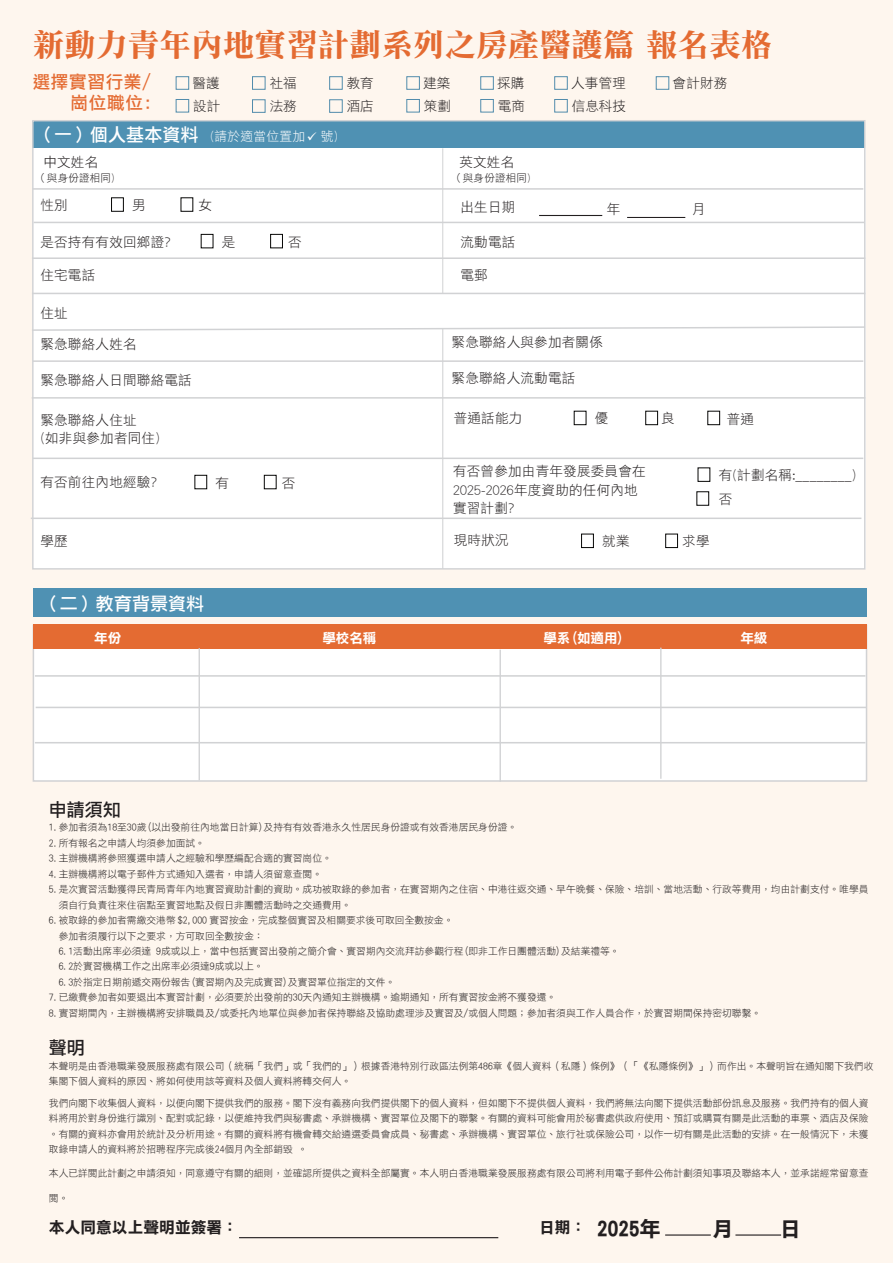
<style>
.page{position:relative;width:893px;height:1263px;background:#fef6ee}
.page>*{position:absolute;margin:0;border:0;box-sizing:border-box;transform-origin:0 0}
.t1{font:31.65px "DF Li Song W7 WIN BF";color:#e46b32}
.t2{font:21.15px "DF Li Hei W7 WIN BF";color:#231f20}
.t3{font:18px "DF Li Hei Md WIN BF";color:#fff}
.t4{font:18px "DF Li Hei Md WIN BF";color:#231f20}
.t5{font:17.55px/21px "DF Li Hei Md WIN BF";letter-spacing:.04em;color:#e46b32;text-align:right}
.t6{font:15.75px "DF Li Hei W7 WIN BF";color:#231f20}
.t7{font:13.5px/18px "DF Hei Lt HKP BF";letter-spacing:.02em;color:#231f20}
.t8{font:13.5px/22.8px "DF Li Hei W3 WIN BF";color:#231f20}
.t9{font:13.5px "DF Li Hei W7 WIN BF";color:#fff}
.t10{font:12.75px "DF Hei Lt HKP BF";letter-spacing:.02em;color:#fff}
.t11{font:10.5px "DF Hei Lt HKP BF";letter-spacing:.02em;color:#231f20}
.t12{font:9.75px/15.5px "DF Li Hei W3 WIN BF";color:#231f20}
.s1{font-family:"DF Li Hei Md WIN BF";font-size:18px}
.s2{font-size:15.75px}
</style>
<div class="page">
<div style="left:34px;top:628px;width:832px;height:153px;background:#fff"></div>
<div style="left:33px;top:625px;width:834px;height:157px;border:2px solid #d1d2d4"></div>
<div style="left:33px;top:624px;width:834px;height:25px;background:#e46b32"></div>
<hr style="left:35px;top:675px;width:830px;height:2px;background:#d1d2d4">
<hr style="left:36px;top:707px;width:830px;height:1px;background:#d1d2d4">
<hr style="left:35px;top:742px;width:830px;height:1px;background:#d1d2d4">
<hr style="left:199px;top:648px;width:1px;height:132px;background:#d1d2d4">
<hr style="left:500px;top:650px;width:1px;height:132px;background:#d1d2d4">
<hr style="left:660px;top:648px;width:1px;height:131px;background:#d1d2d4">
<div style="left:33px;top:588px;width:834px;height:29px;background:#4f91b3"></div>
<div style="left:33px;top:121px;width:832px;height:27px;background:#4f91b3"></div>
<div style="left:32px;top:148px;width:833px;height:421px;background:#fff"></div>
<div style="left:111px;top:198px;width:13px;height:13px;border:1px solid #060605"></div>
<div style="left:574px;top:411px;width:12px;height:14px;border:1px solid #060605"></div>
<div style="left:708px;top:411px;width:12px;height:14px;border:1px solid #060605"></div>
<div style="left:645px;top:411px;width:13px;height:14px;border:1px solid #060605"></div>
<div style="left:195px;top:475px;width:12px;height:14px;border:1px solid #060605"></div>
<div style="left:264px;top:475px;width:12px;height:14px;border:1px solid #060605"></div>
<div style="left:581px;top:534px;width:13px;height:14px;border:1px solid #060605"></div>
<div style="left:665px;top:534px;width:13px;height:14px;border:1px solid #060605"></div>
<div style="left:698px;top:468px;width:12px;height:14px;border:1px solid #060605"></div>
<div style="left:697px;top:492px;width:12px;height:13px;border:1px solid #060605"></div>
<svg style="left:34px;top:326px;width:832px;height:6px"></svg>
<hr style="left:442px;top:148px;width:1px;height:145px;background:#d1d2d4">
<hr style="left:442px;top:328px;width:1px;height:241px;background:#d1d2d4">
<hr style="left:33px;top:360px;width:830px;height:2px;background:#d1d2d4">
<hr style="left:32px;top:397px;width:833px;height:2px;background:#d1d2d4">
<hr style="left:33px;top:458px;width:830px;height:1px;background:#d1d2d4">
<hr style="left:31px;top:518px;width:830px;height:1px;background:#d1d2d4">
<hr style="left:33px;top:188px;width:830px;height:2px;background:#d1d2d4">
<hr style="left:34px;top:222px;width:830px;height:1px;background:#d1d2d4">
<hr style="left:32px;top:257px;width:833px;height:2px;background:#d1d2d4">
<hr style="left:32px;top:293px;width:833px;height:1px;background:#d1d2d4">
<hr style="left:239px;top:1237px;width:259px;height:1px;background:#231f20">
<hr style="left:665px;top:1234px;width:46px;height:1px;background:#231f20">
<hr style="left:735px;top:1234px;width:46px;height:1px;background:#231f20">
<div style="left:201px;top:234px;width:12px;height:14px;border:1px solid #060605"></div>
<div style="left:270px;top:234px;width:13px;height:14px;border:1px solid #060605"></div>
<hr style="left:539px;top:215px;width:63px;height:1px;background:#231f20">
<hr style="left:627px;top:217px;width:58px;height:1px;background:#231f20">
<div style="left:176px;top:76px;width:13px;height:14px;border:1px solid #518cac"></div>
<div style="left:176px;top:99px;width:13px;height:13px;border:1px solid #518cac"></div>
<div style="left:406px;top:76px;width:14px;height:14px;border:1px solid #518cac"></div>
<div style="left:406px;top:99px;width:14px;height:13px;border:1px solid #518cac"></div>
<div style="left:480px;top:76px;width:14px;height:14px;border:1px solid #518cac"></div>
<div style="left:480px;top:99px;width:14px;height:13px;border:1px solid #518cac"></div>
<div style="left:554px;top:76px;width:14px;height:14px;border:1px solid #518cac"></div>
<div style="left:656px;top:76px;width:13px;height:14px;border:1px solid #518cac"></div>
<div style="left:554px;top:99px;width:14px;height:13px;border:1px solid #518cac"></div>
<div style="left:252px;top:76px;width:13px;height:14px;border:1px solid #518cac"></div>
<div style="left:252px;top:99px;width:13px;height:14px;border:1px solid #518cac"></div>
<div style="left:329px;top:76px;width:14px;height:14px;border:1px solid #518cac"></div>
<div style="left:329px;top:99px;width:14px;height:14px;border:1px solid #518cac"></div>
<h1 class="t1" style="left:33px;top:29px;width:741px">新動力青年內地實習計劃系列之房產醫護篇報名表格</h1>
<h3 class="t5" style="left:33px;top:71px;width:121px">選擇實習行業/崗位職位:</h3>
<h3 class="t8" style="left:193px;top:72px;width:29px">醫護設計</h3>
<h3 class="t7" style="left:423px;top:74px;width:29px">建築</h3>
<h3 class="t8" style="left:270px;top:72px;width:28px">社福法務</h3>
<h3 class="t8" style="left:347px;top:72px;width:28px">教育酒店</h3>
<h3 class="t7" style="left:497px;top:74px;width:29px">採購</h3>
<h3 class="t8" style="left:498px;top:95px;width:28px">電商</h3>
<h3 class="t7" style="left:571px;top:74px;width:56px">人事管理</h3>
<h3 class="t7" style="left:673px;top:74px;width:56px">會計財務</h3>
<h3 class="t8" style="left:572px;top:95px;width:55px">信息科技</h3>
<h3 class="t8" style="left:424px;top:95px;width:28px">策劃</h3>
<h3 class="t10" style="left:36px;top:130px;width:304px"><span class="s1">（一）個人基本資料</span> (請於適當位置加✓ 號)</h3>
<h3 class="t7" style="left:43px;top:153px;width:56px">中文姓名</h3>
<p class="t11" style="left:36px;top:172px;width:80px">（與身份證相同)</p>
<h3 class="t7" style="left:40px;top:196px;width:29px">性別</h3>
<h3 class="t7" style="left:132px;top:196px;width:15px">男</h3>
<h3 class="t7" style="left:198px;top:196px;width:15px">女</h3>
<h3 class="t7" style="left:40px;top:233px;width:132px">是否持有有效回鄉證?</h3>
<h3 class="t7" style="left:222px;top:233px;width:15px">是</h3>
<h3 class="t7" style="left:288px;top:233px;width:15px">否</h3>
<h3 class="t7" style="left:459px;top:153px;width:56px">英文姓名</h3>
<p class="t11" style="left:452px;top:172px;width:80px">（與身份證相同)</p>
<h3 class="t7" style="left:460px;top:198px;width:56px">出生日期</h3>
<h3 class="t7" style="left:460px;top:233px;width:56px">流動電話</h3>
<h3 class="t7" style="left:40px;top:266px;width:56px">住宅電話</h3>
<h3 class="t7" style="left:460px;top:266px;width:29px">電郵</h3>
<h3 class="t7" style="left:40px;top:304px;width:29px">住址</h3>
<h3 class="t7" style="left:607px;top:200px;width:15px">年</h3>
<h3 class="t7" style="left:692px;top:200px;width:15px">月</h3>
<h3 class="t7" style="left:40px;top:335px;width:98px">緊急聯絡人姓名</h3>
<h3 class="t7" style="left:40px;top:371px;width:153px">緊急聯絡人日間聯絡電話</h3>
<h3 class="t7" style="left:40px;top:411px;width:121px">緊急聯絡人住址<br>(如非與參加者同住)</h3>
<h3 class="t7" style="left:40px;top:473px;width:118px">有否前往內地經驗?</h3>
<h3 class="t7" style="left:216px;top:473px;width:15px">有</h3>
<h3 class="t7" style="left:282px;top:473px;width:15px">否</h3>
<h3 class="t7" style="left:452px;top:333px;width:153px">緊急聯絡人與參加者關係</h3>
<h3 class="t7" style="left:452px;top:369px;width:125px">緊急聯絡人流動電話</h3>
<h3 class="t7" style="left:454px;top:409px;width:70px">普通話能力</h3>
<h3 class="t7" style="left:595px;top:409px;width:15px">優</h3>
<h3 class="t7" style="left:661px;top:409px;width:15px">良</h3>
<h3 class="t7" style="left:727px;top:410px;width:29px">普通</h3>
<h3 class="t7" style="left:453px;top:462px;width:194px">有否曾參加由青年發展委員會在<br>2025-2026年度資助的任何內地實習計劃?</h3>
<h3 class="t7" style="left:719px;top:463px;width:139px;line-height:23.7px">有(計劃名稱:________)否</h3>
<h3 class="t7" style="left:40px;top:532px;width:29px">學歷</h3>
<h3 class="t7" style="left:454px;top:531px;width:56px">現時狀況</h3>
<h3 class="t3" style="left:42px;top:594px;width:164px">（二）教育背景資料</h3>
<h3 class="t7" style="left:602px;top:532px;width:29px">就業</h3>
<h3 class="t7" style="left:682px;top:532px;width:29px">求學</h3>
<h3 class="t9" style="left:94px;top:631px;width:29px">年份</h3>
<h3 class="t9" style="left:322px;top:631px;width:56px">學校名稱</h3>
<h3 class="t9" style="left:543px;top:631px;width:83px">學系(如適用)</h3>
<h3 class="t9" style="left:740px;top:631px;width:29px">年級</h3>
<h3 class="t4" style="left:49px;top:800px;width:74px">申請須知</h3>
<p class="t12" style="left:49px;top:820px;width:470px">1.參加者須為18至30歲(以出發前往內地當日計算)及持有有效香港永久性居民身份證或有效香港居民身份證。</p>
<p class="t12" style="left:49px;top:835px;width:158px">2.所有報名之申請人均須參加面試。</p>
<p class="t12" style="left:49px;top:851px;width:284px">3.主辦機構將參照獲選申請人之經驗和學歷編配合適的實習崗位。</p>
<p class="t12" style="left:49px;top:866px;width:275px">4.主辦機構將以電子郵件方式通知入選者，申請人須留意查閱。</p>
<p class="t12" style="left:49px;top:881px;width:821px">5.是次實習活動獲得民青局青年內地實習資助計劃的資助。成功被取錄的參加者，在實習期內之住宿、中港往返交通、早午晚餐、保險、培訓、當地活動、行政等費用，均由計劃支付。唯學員</p>
<p class="t12" style="left:59px;top:897px;width:294px">須自行負責往來住宿點至實習地點及假日非團體活動時之交通費用。</p>
<p class="t12" style="left:49px;top:912px;width:406px">6.被取錄的參加者需繳交港幣 $2,000 實習按金，完成整個實習及相關要求後可取回全數按金。</p>
<p class="t12" style="left:59px;top:928px;width:206px">參加者須履行以下之要求，方可取回全數按金：</p>
<p class="t12" style="left:59px;top:943px;width:563px">6.1活動出席率必須達 9成或以上，當中包括實習出發前之簡介會、實習期內交流拜訪參觀行程(即非工作日團體活動)及結業禮等。</p>
<p class="t12" style="left:59px;top:959px;width:206px">6.2於實習機構工作之出席率必須達9成或以上。</p>
<p class="t12" style="left:59px;top:974px;width:338px">6.3於指定日期前遞交兩份報告(實習期內及完成實習)及實習單位指定的文件。</p>
<p class="t12" style="left:49px;top:989px;width:509px">7.已繳費參加者如要退出本實習計劃，必須要於出發前的30天內通知主辦機構。逾期通知，所有實習按金將不獲發還。</p>
<p class="t12" style="left:49px;top:1005px;width:714px">8.實習期間內，主辦機構將安排職員及/或委托內地單位與參加者保持聯絡及協助處理涉及實習及/或個人問題；參加者須與工作人員合作，於實習期間保持密切聯繫。</p>
<h3 class="t4" style="left:49px;top:1039px;width:38px">聲明</h3>
<p class="t12" style="left:49px;top:1058px;width:826px">本聲明是由香港職業發展服務處有限公司（統稱「我們」或「我們的」）根據香港特別行政區法例第486章《個人資料（私隱）條例》（「《私隱條例》」）而作出。本聲明旨在通知閣下我們收集閣下個人資料的原因、將如何使用該等資料及個人資料將轉交何人。</p>
<p class="t12" style="left:49px;top:1095px;width:821px;text-align:justify">我們向閣下收集個人資料，以便向閣下提供我們的服務。閣下沒有義務向我們提供閣下的個人資料，但如閣下不提供個人資料，我們將無法向閣下提供活動部份訊息及服務。我們持有的個人資料將用於對身份進行識別、配對或記錄，以便維持我們與秘書處、承辦機構、實習單位及閣下的聯繫。有關的資料可能會用於秘書處供政府使用、預訂或購買有關是此活動的車票、酒店及保險。有關的資料亦會用於統計及分析用途。有關的資料將有機會轉交給遴選委員會成員、秘書處、承辦機構、實習單位、旅行社或保險公司，以作一切有關是此活動的安排。在一般情況下，未獲取錄申請人的資料將於招聘程序完成後24個月內全部銷毀 。</p>
<p class="t12" style="left:49px;top:1166px;width:821px">本人已詳閱此計劃之申請須知，同意遵守有關的細則，並確認所提供之資料全部屬實。本人明白香港職業發展服務處有限公司將利用電子郵件公佈計劃須知事項及聯絡本人，並承諾經常留意查</p>
<p class="t12" style="left:49px;top:1190px;width:21px">閱。</p>
<h3 class="t6" style="left:49px;top:1220px;width:191px">本人同意以上聲明並簽署：</h3>
<h2 class="t2" style="left:539px;top:1217px;width:123px"><span class="s2">日期：</span> 2025年</h2>
<h2 class="t2" style="left:712px;top:1217px;width:23px">月</h2>
<h2 class="t2" style="left:780px;top:1217px;width:23px">日</h2>
</div>
